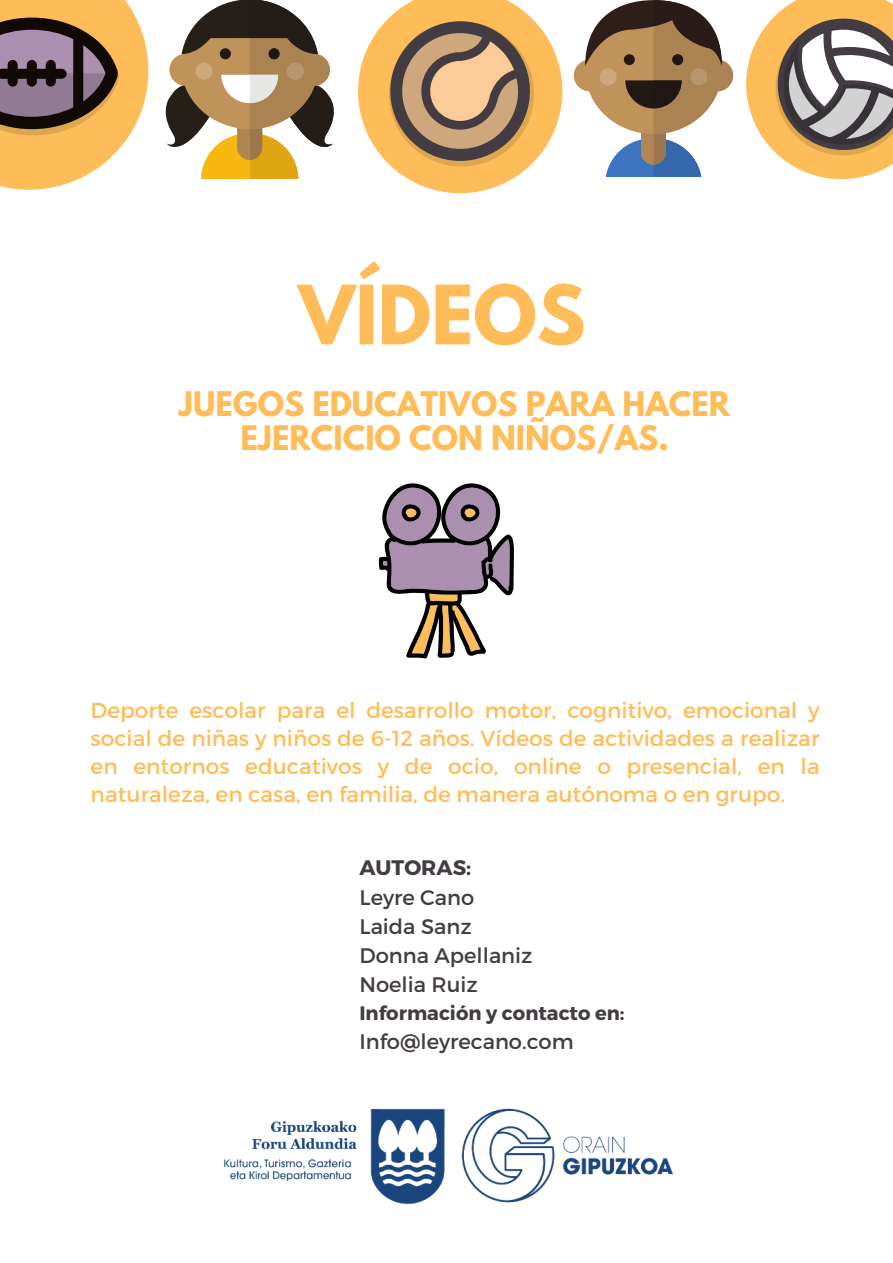
<style>
.page{position:relative;width:893px;height:1263px;background:#fff}
.page>*{position:absolute;margin:0;border:0;box-sizing:border-box;transform-origin:0 0}
.t1{font:700 72.45px "League Spartan";color:#ffbd59}
.t2{font:700 30px/34.3px "League Spartan";color:#ffbd59;text-align:center}
.t3{font:21.67px/28.1px "Montserrat";color:#ffbd59;text-align:justify}
.t4{font:21px "Montserrat";color:#433d43}
.t5{font:700 21px "Montserrat";color:#433d43}
.t6{font:700 19.5px "Montserrat";color:#433d43}
</style>
<div class="page">
<svg style="left:166px;top:0;width:168px;height:179px"></svg>
<svg style="left:358px;top:0;width:204px;height:193px"></svg>
<svg style="left:574px;top:0;width:159px;height:176px"></svg>
<svg style="left:0;top:0;width:148px;height:190px;background:#c0996d"></svg>
<svg style="left:746px;top:0;width:147px;height:179px"></svg>
<img style="left:224px;top:1108px;width:449px;height:97px">
<svg style="left:378px;top:483px;width:136px;height:176px"></svg>
<p class="t1" style="left:298px;top:279px;width:288px">VÍDEOS</p>
<p class="t2" style="left:179px;top:391px;width:553px">JUEGOS EDUCATIVOS PARA HACER<br>EJERCICIO CON NIÑOS/AS.</p>
<p class="t3" style="left:91px;top:695px;width:730px">Deporte escolar para el desarrollo motor, cognitivo, emocional y social de niñas y niños de 6-12 años. Vídeos de actividades a realizar en entornos educativos y de ocio, online o presencial, en la naturaleza, en casa, en familia, de manera autónoma o en grupo.</p>
<p class="t5" style="left:359px;top:854px;width:113px">AUTORAS:</p>
<p class="t4" style="left:359px;top:883px;width:116px">Leyre Cano</p>
<p class="t4" style="left:359px;top:913px;width:114px">Laida Sanz</p>
<p class="t4" style="left:359px;top:942px;width:175px">Donna Apellaniz</p>
<p class="t4" style="left:359px;top:971px;width:120px">Noelia Ruiz</p>
<p class="t6" style="left:359px;top:1000px;width:267px">Información y contacto en:</p>
<p class="t4" style="left:359px;top:1027px;width:216px">Info@leyrecano.com</p>
</div>
